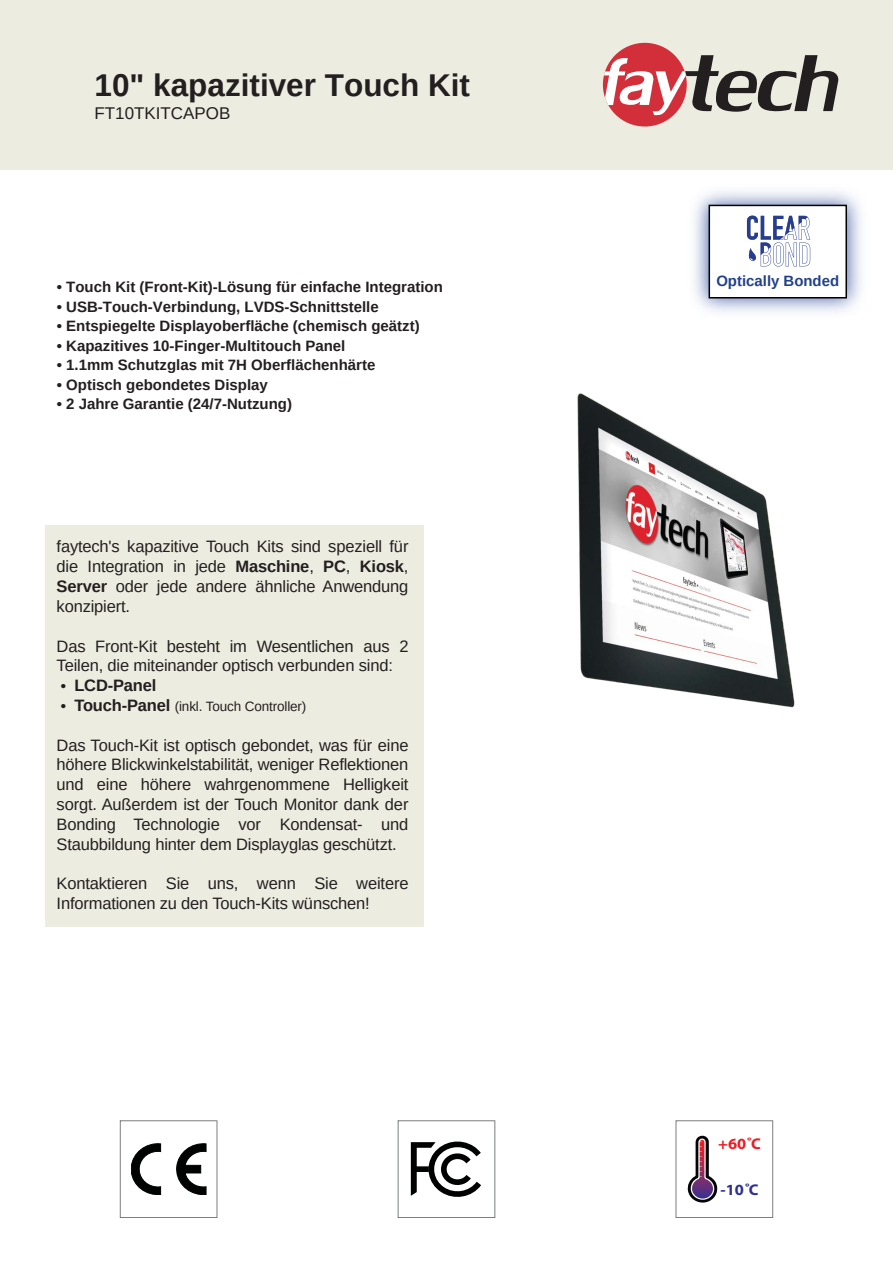
<style>
.page{position:relative;width:893px;height:1263px;background:#fff}
.page>*{position:absolute;margin:0;border:0;box-sizing:border-box;transform-origin:0 0}
.t1{font:700 31.5px "Arimo";color:#231f20}
.t2{font:16.95px "Arimo";color:#231f20}
.t3{font:16.5px/19.8px "Arimo";letter-spacing:-.01em;color:#231f20;text-align:justify}
.t4{font:700 16.5px "Arimo";letter-spacing:-.01em;color:#231f20}
.t5{font:700 15.6px "Myriad Pro";color:#ed1d24;scale:1.05 1}
.t6{font:700 15.6px "Myriad Pro";color:#2e3092;scale:1.05 1}
.t7{font:700 15px "Arimo";color:#231f20}
.t8{font:700 15px "Arimo";color:#22418b}
.t9{font:13.5px "Arimo";letter-spacing:-.01em;color:#231f20}
.s1{font-weight:700}
.s2{font-size:15px}
.s3{font-weight:700;font-size:15px}
.s4{font-weight:700;font-size:16.5px}
</style>
<div class="page">
<div style="left:0;top:0;width:893px;height:169px;background:#edece0"></div>
<div style="left:603px;top:43px;width:84px;height:84px;background:#d22f3a;border-radius:50%"></div>
<svg style="left:604px;top:55px;width:235px;height:60px"></svg>
<div style="left:46px;top:525px;width:378px;height:402px;background:#edece0"></div>
<svg style="left:398px;top:1120px;width:97px;height:98px"></svg>
<svg style="left:120px;top:1120px;width:97px;height:98px"></svg>
<svg style="left:675px;top:1120px;width:98px;height:98px"></svg>
<img style="left:694px;top:191px;width:168px;height:122px">
<div style="left:709px;top:205px;width:138px;height:93px;background:#fff;border:2px solid #010101"></div>
<svg style="left:747px;top:216px;width:63px;height:51px"></svg>
<img style="left:577px;top:393px;width:218px;height:315px">
<h1 class="t1" style="left:95px;top:64px;width:377px">10" kapazitiver Touch Kit</h1>
<p class="t2" style="left:95px;top:102px;width:137px">FT10TKITCAPOB</p>
<p class="t7" style="left:57px;top:277px;width:388px">• Touch Kit (Front-Kit)-Lösung für einfache Integration</p>
<p class="t7" style="left:57px;top:296px;width:323px">• USB-Touch-Verbindung, LVDS-Schnittstelle</p>
<p class="t7" style="left:57px;top:316px;width:364px">• Entspiegelte Displayoberfläche (chemisch geätzt)</p>
<p class="t7" style="left:57px;top:335px;width:290px">• Kapazitives 10-Finger-Multitouch Panel</p>
<p class="t7" style="left:57px;top:355px;width:320px">• 1.1mm Schutzglas mit 7H Oberflächenhärte</p>
<p class="t7" style="left:57px;top:374px;width:213px">• Optisch gebondetes Display</p>
<p class="t7" style="left:57px;top:394px;width:237px">• 2 Jahre Garantie (24/7-Nutzung)</p>
<p class="t3" style="left:57px;top:537px;width:353px">faytech's kapazitive Touch Kits sind speziell für die Integration in jede <span class="s1">Maschine</span>, <span class="s1">PC</span>, <span class="s1">Kiosk</span>, <span class="s1">Server</span> oder jede andere ähnliche Anwendung konzipiert.</p>
<p class="t3" style="left:57px;top:636px;width:353px">Das Front-Kit besteht im Wesentlichen aus 2<br>Teilen, die miteinander optisch verbunden sind:</p>
<p class="t4" style="left:61px;top:674px;width:97px"><span class="s2">•</span> LCD-Panel</p>
<p class="t9" style="left:61px;top:698px;width:247px"><span class="s3">•</span> <span class="s4">Touch-Panel</span> (inkl. Touch Controller)</p>
<p class="t3" style="left:57px;top:735px;width:353px">Das Touch-Kit ist optisch gebondet, was für eine höhere Blickwinkelstabilität, weniger Reflektionen und eine höhere wahrgenommene Helligkeit sorgt. Außerdem ist der Touch Monitor dank der Bonding Technologie vor Kondensat- und Staubbildung hinter dem Displayglas geschützt.</p>
<p class="t3" style="left:57px;top:874px;width:353px">Kontaktieren Sie uns, wenn Sie weitere<br>Informationen zu den Touch-Kits wünschen!</p>
<p class="t8" style="left:716px;top:271px;width:124px">Optically Bonded</p>
<p class="t5" style="left:718px;top:1135px;width:42px">+60˚C</p>
<p class="t6" style="left:720px;top:1181px;width:38px">-10˚C</p>
</div>
